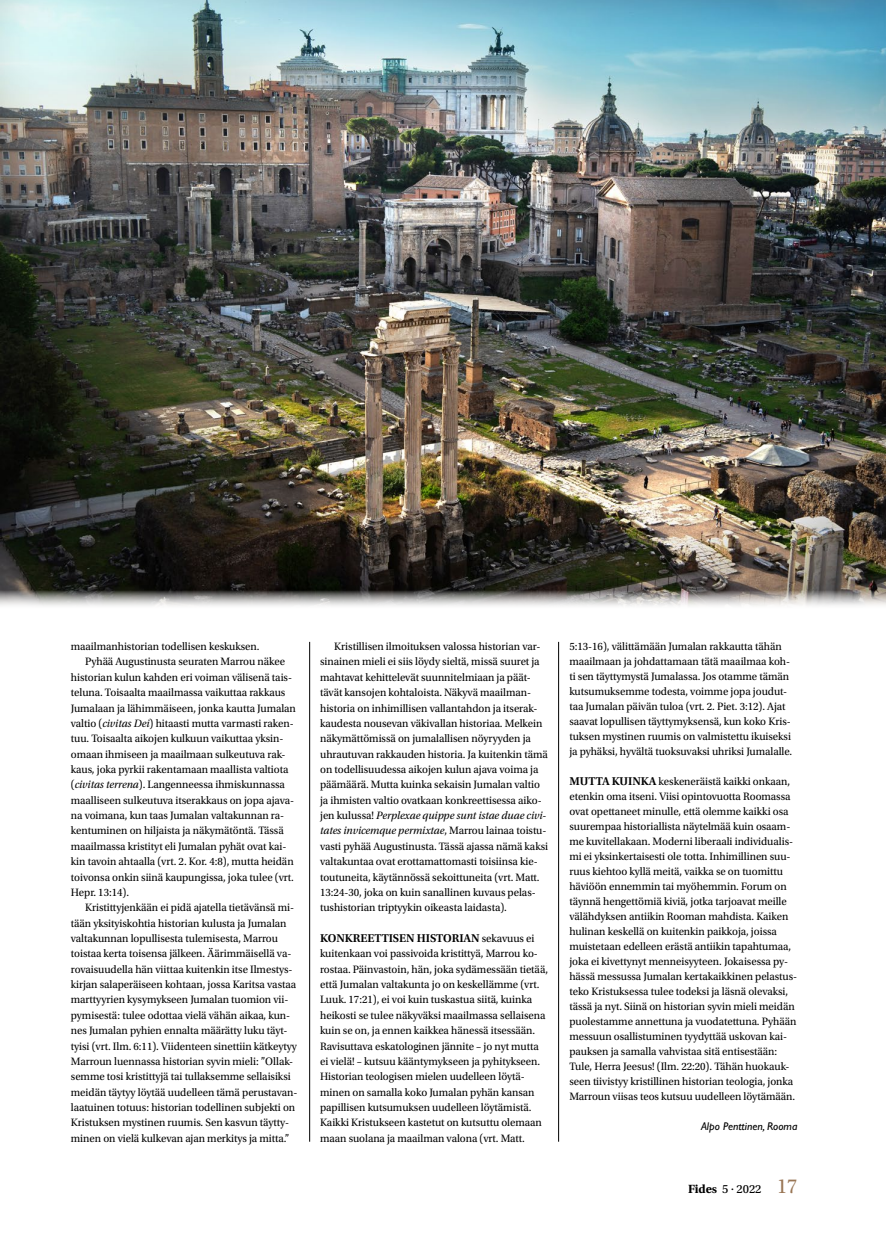
<style>
.page{position:relative;width:886px;height:1241px;background:#fff}
.page>*{position:absolute;margin:0;border:0;box-sizing:border-box;transform-origin:0 0}
.t1{font:12.5px "Utopia Std Capt";color:#000}
.t2{font:600 11.88px "Utopia Std";letter-spacing:-.005em;color:#000}
.t3{font:11.25px/15.4px "Utopia Std";letter-spacing:-.005em;color:#000}
.t4{font:italic 11.25px "Gill Sans Std";color:#000}
.s1{font-style:italic}
.s2{font-weight:400;font-size:11.25px}
.s3{font-weight:600;font-size:11.88px}
.s4{font-family:"Utopia Std";font-weight:700}
.s5{font-family:"Utopia Std";font-weight:600}
.s6{font-family:"Utopia Std";font-size:21.25px;color:#997655}
</style>
<div class="page">
<img style="left:0;top:0;width:886px;height:606px">
<hr style="left:309px;top:641px;width:1px;height:500px;background:#000">
<hr style="left:558px;top:641px;width:1px;height:500px;background:#000">
<p class="t3" style="left:71px;top:639px;width:190px">maailmanhistorian todellisen keskuksen.</p>
<p class="t3" style="left:85px;top:654px;width:202px">Pyhää Augustinusta seuraten Marrou näkee</p>
<p class="t3" style="left:71px;top:669px;width:223px">historian kulun kahden eri voiman välisenä tais-</p>
<p class="t3" style="left:71px;top:685px;width:216px">teluna. Toisaalta maailmassa vaikuttaa rakkaus</p>
<p class="t3" style="left:71px;top:700px;width:227px">Jumalaan ja lähimmäiseen, jonka kautta Jumalan</p>
<p class="t3" style="left:71px;top:715px;width:224px">valtio (<span class="s1">civitas Dei</span>) hitaasti mutta varmasti raken-</p>
<p class="t3" style="left:71px;top:731px;width:214px">tuu. Toisaalta aikojen kulkuun vaikuttaa yksin-</p>
<p class="t3" style="left:71px;top:746px;width:216px">omaan ihmiseen ja maailmaan sulkeutuva rak-</p>
<p class="t3" style="left:71px;top:761px;width:219px">kaus, joka pyrkii rakentamaan maallista valtiota</p>
<p class="t3" style="left:71px;top:777px;width:216px">(<span class="s1">civitas terrena</span>). Langenneessa ihmiskunnassa</p>
<p class="t3" style="left:71px;top:792px;width:225px">maalliseen sulkeutuva itserakkaus on jopa ajava-</p>
<p class="t3" style="left:71px;top:807px;width:215px">na voimana, kun taas Jumalan valtakunnan ra-</p>
<p class="t3" style="left:71px;top:823px;width:214px">kentuminen on hiljaista ja näkymätöntä. Tässä</p>
<p class="t3" style="left:71px;top:838px;width:217px">maailmassa kristityt eli Jumalan pyhät ovat kai-</p>
<p class="t3" style="left:71px;top:853px;width:224px">kin tavoin ahtaalla (vrt. 2. Kor. 4:8), mutta heidän</p>
<p class="t3" style="left:71px;top:869px;width:224px">toivonsa onkin siinä kaupungissa, joka tulee (vrt.</p>
<p class="t3" style="left:71px;top:884px;width:60px">Hepr. 13:14).</p>
<p class="t3" style="left:85px;top:900px;width:211px">Kristittyjenkään ei pidä ajatella tietävänsä mi-</p>
<p class="t3" style="left:71px;top:915px;width:217px">tään yksityiskohtia historian kulusta ja Jumalan</p>
<p class="t3" style="left:71px;top:930px;width:209px">valtakunnan lopullisesta tulemisesta, Marrou</p>
<p class="t3" style="left:71px;top:946px;width:222px">toistaa kerta toisensa jälkeen. Äärimmäisellä va-</p>
<p class="t3" style="left:71px;top:961px;width:223px">rovaisuudella hän viittaa kuitenkin itse Ilmestys-</p>
<p class="t3" style="left:71px;top:976px;width:227px">kirjan salaperäiseen kohtaan, jossa Karitsa vastaa</p>
<p class="t3" style="left:71px;top:992px;width:219px">marttyyrien kysymykseen Jumalan tuomion vii-</p>
<p class="t3" style="left:71px;top:1007px;width:221px">pymisestä: tulee odottaa vielä vähän aikaa, kun-</p>
<p class="t3" style="left:71px;top:1022px;width:218px">nes Jumalan pyhien ennalta määrätty luku täyt-</p>
<p class="t3" style="left:71px;top:1038px;width:228px">tyisi (vrt. Ilm. 6:11). Viidenteen sinettiin kätkeytyy</p>
<p class="t3" style="left:71px;top:1053px;width:224px">Marroun luennassa historian syvin mieli: ”Ollak-</p>
<p class="t3" style="left:71px;top:1068px;width:221px">semme tosi kristittyjä tai tullaksemme sellaisiksi</p>
<p class="t3" style="left:71px;top:1084px;width:228px">meidän täytyy löytää uudelleen tämä perustavan-</p>
<p class="t3" style="left:71px;top:1099px;width:226px">laatuinen totuus: historian todellinen subjekti on</p>
<p class="t3" style="left:71px;top:1114px;width:220px">Kristuksen mystinen ruumis. Sen kasvun täytty-</p>
<p class="t3" style="left:71px;top:1130px;width:220px">minen on vielä kulkevan ajan merkitys ja mitta.”</p>
<p class="t3" style="left:320px;top:639px;width:229px;text-indent:14px">Kristillisen ilmoituksen valossa historian var&shy;sinainen mieli ei siis löydy sieltä, missä suuret ja mahtavat kehittelevät suunnitelmiaan ja päät&shy;tävät kansojen kohtaloista. Näkyvä maailman&shy;historia on inhimillisen vallantahdon ja itserak&shy;kaudesta nousevan väkivallan historiaa. Melkein näkymättömissä on jumalallisen nöyryyden ja uhrautuvan rakkauden historia. Ja kuitenkin tämä on todellisuudessa aikojen kulun ajava voima ja päämäärä. Mutta kuinka sekaisin Jumalan valtio ja ihmisten valtio ovatkaan konkreettisessa aiko&shy;jen kulussa! <span class="s1">Perplexae quippe sunt istae duae civi&shy;tates invicemque permixtae</span>, Marrou lainaa toistu&shy;vasti pyhää Augustinusta. Tässä ajassa nämä kaksi valtakuntaa ovat erottamattomasti toisiinsa kie&shy;toutuneita, käytännössä sekoittuneita (vrt. Matt.<br>13:24-30, joka on kuin sanallinen kuvaus pelas&shy;tushistorian triptyykin oikeasta laidasta).</p>
<p class="t2" style="left:320px;top:931px;width:216px">KONKREETTISEN HISTORIAN <span class="s2">sekavuus ei</span></p>
<p class="t3" style="left:320px;top:946px;width:229px">kuitenkaan voi passivoida kristittyä, Marrou ko&shy;rostaa. Päinvastoin, hän, joka sydämessään tietää, että Jumalan valtakunta jo on keskellämme (vrt.<br>Luuk. 17:21), ei voi kuin tuskastua siitä, kuinka heikosti se tulee näkyväksi maailmassa sellaisena kuin se on, ja ennen kaikkea hänessä itsessään.<br>Ravisuttava eskatologinen jännite – jo nyt mutta ei vielä! – kutsuu kääntymykseen ja pyhitykseen.<br>Historian teologisen mielen uudelleen löytä&shy;minen on samalla koko Jumalan pyhän kansan papillisen kutsumuksen uudelleen löytämistä.<br>Kaikki Kristukseen kastetut on kutsuttu olemaan maan suolana ja maailman valona (vrt. Matt.</p>
<p class="t3" style="left:569px;top:639px;width:224px;line-height:15px">5:13-16), välittämään Jumalan rakkautta tähän maailmaan ja johdattamaan tätä maailmaa koh&shy;ti sen täyttymystä Jumalassa. Jos otamme tämän kutsumuksemme todesta, voimme jopa joudut&shy;taa Jumalan päivän tuloa (vrt. 2. Piet. 3:12). Ajat saavat lopullisen täyttymyksensä, kun koko Kris&shy;tuksen mystinen ruumis on valmistettu ikuiseksi ja pyhäksi, hyvältä tuoksuvaksi uhriksi Jumalalle.</p>
<p class="t3" style="left:569px;top:774px;width:229px;line-height:15px"><span class="s3">MUTTA KUINKA</span> keskeneräistä kaikki onkaan, etenkin oma itseni. Viisi opintovuotta Roomassa ovat opettaneet minulle, että olemme kaikki osa suurempaa historiallista näytelmää kuin osaam&shy;me kuvitellakaan. Moderni liberaali individualis&shy;mi ei yksinkertaisesti ole totta. Inhimillinen suu&shy;ruus kiehtoo kyllä meitä, vaikka se on tuomittu häviöön ennemmin tai myöhemmin. Forum on täynnä hengettömiä kiviä, jotka tarjoavat meille välähdyksen antiikin Rooman mahdista. Kaiken hulinan keskellä on kuitenkin paikkoja, joissa muistetaan edelleen erästä antiikin tapahtumaa, joka ei kivettynyt menneisyyteen. Jokaisessa py&shy;hässä messussa Jumalan kertakaikkinen pelastus&shy;teko Kristuksessa tulee todeksi ja läsnä olevaksi, tässä ja nyt. Siinä on historian syvin mieli meidän puolestamme annettuna ja vuodatettuna. Pyhään messuun osallistuminen tyydyttää uskovan kai&shy;pauksen ja samalla vahvistaa sitä entisestään:<br>Tule, Herra Jeesus! (Ilm. 22:20). Tähän huokauk&shy;seen tiivistyy kristillinen historian teologia, jonka Marroun viisas teos kutsuu uudelleen löytämään.</p>
<p class="t4" style="left:701px;top:1119px;width:98px">Alpo Penttinen, Rooma</p>
<p class="t1" style="left:688px;top:1181px;width:111px"><span class="s4">Fide</span><span class="s5">s</span> 5 . 2022 <span class="s6">17</span></p>
</div>
